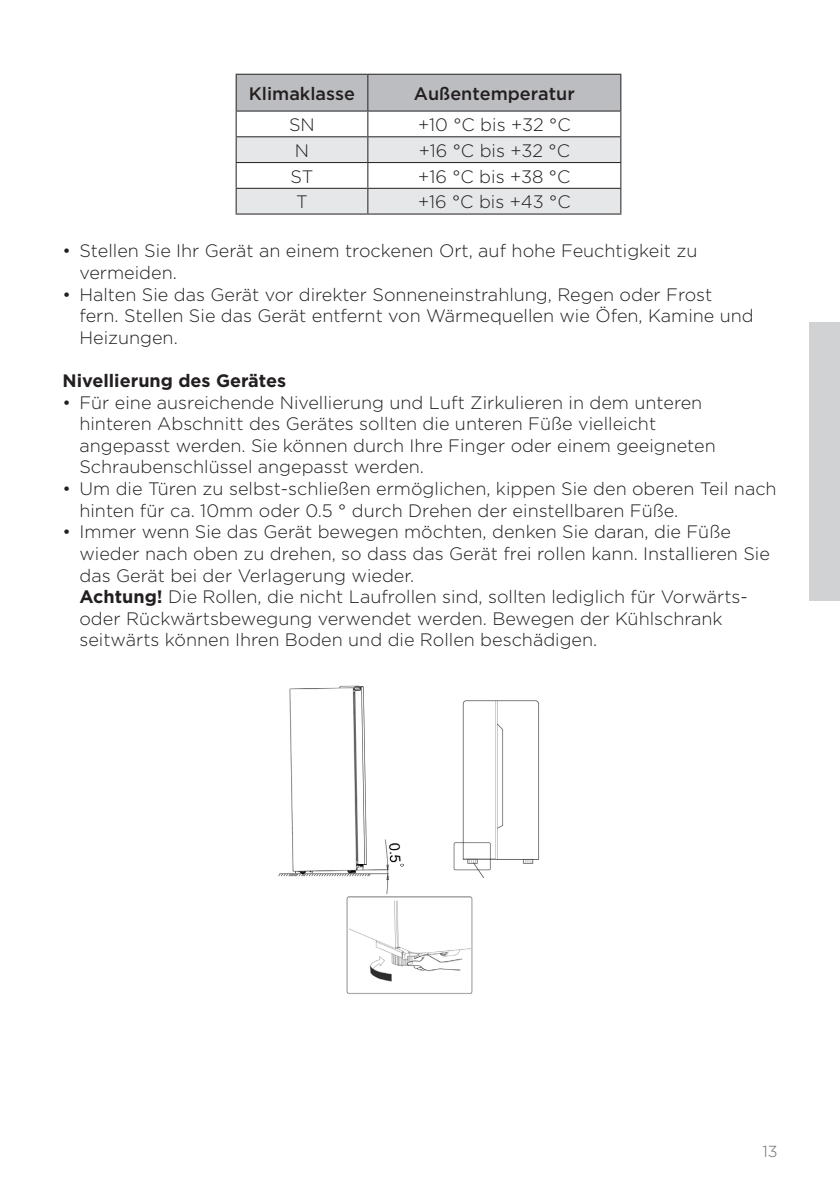
<style>
.page{position:relative;width:840px;height:1191px;background:#fff}
.page>*{position:absolute;margin:0;border:0;box-sizing:border-box;transform-origin:0 0}
.seznam{font:300 18px/21.6px "Gotham";color:#231f20}
.besedilo_drobno{font:300 18px "Gotham";color:#231f20}
.besedilo_drobno-2{font:500 18px "Gotham";color:#231f20}
.seznam-2{font:700 18px "Gotham";color:#231f20}
.t1{font:300 16px "Gotham";color:#6c6d70}
.s1{font-weight:700}
</style>
<div class="page">
<div style="left:808px;top:322px;width:31px;height:279px;background:#d1d2d4"></div>
<svg style="left:235px;top:74px;width:386px;height:139px"></svg>
<hr style="left:235px;top:213px;width:132px;height:1px;background:#231f20">
<hr style="left:367px;top:213px;width:254px;height:1px;background:#231f20">
<img style="left:278px;top:685px;width:126px;height:209px">
<img style="left:453px;top:700px;width:86px;height:177px">
<img style="left:346px;top:896px;width:127px;height:98px">
<div style="left:392px;top:976px;width:53px;height:16px;background:#fff"></div>
<div style="left:398px;top:966px;width:12px;height:15px;background:#fff"></div>
<p class="besedilo_drobno-2" style="left:249px;top:82px;width:108px">Klimaklasse</p>
<p class="besedilo_drobno-2" style="left:413px;top:82px;width:162px">Außentemperatur</p>
<p class="besedilo_drobno" style="left:289px;top:113px;width:27px">SN</p>
<p class="besedilo_drobno" style="left:418px;top:113px;width:154px">+10 °C bis +32 °C</p>
<p class="besedilo_drobno" style="left:295px;top:139px;width:16px">N</p>
<p class="besedilo_drobno" style="left:418px;top:139px;width:153px">+16 °C bis +32 °C</p>
<p class="besedilo_drobno" style="left:290px;top:165px;width:25px">ST</p>
<p class="besedilo_drobno" style="left:418px;top:165px;width:153px">+16 °C bis +38 °C</p>
<p class="besedilo_drobno" style="left:296px;top:191px;width:13px">T</p>
<p class="besedilo_drobno" style="left:418px;top:191px;width:154px">+16 °C bis +43 °C</p>
<p class="seznam" style="left:79px;top:240px;width:619px;text-indent:-17px">• Stellen Sie Ihr Gerät an einem trockenen Ort, auf hohe Feuchtigkeit zu vermeiden.</p>
<p class="seznam" style="left:79px;top:283px;width:675px;text-indent:-17px">• Halten Sie das Gerät vor direkter Sonneneinstrahlung, Regen oder Frost fern. Stellen Sie das Gerät entfernt von Wärmequellen wie Öfen, Kamine und<br>Heizungen.</p>
<p class="seznam-2" style="left:62px;top:369px;width:225px">Nivellierung des Gerätes</p>
<p class="seznam" style="left:79px;top:391px;width:637px;text-indent:-17px">• Für eine ausreichende Nivellierung und Luft Zirkulieren in dem unteren hinteren Abschnitt des Gerätes sollten die unteren Füße vielleicht angepasst werden. Sie können durch Ihre Finger oder einem geeigneten Schraubenschlüssel angepasst werden.</p>
<p class="seznam" style="left:79px;top:477px;width:698px;text-indent:-17px">• Um die Türen zu selbst-schließen ermöglichen, kippen Sie den oberen Teil nach hinten für ca. 10mm oder 0.5 ° durch Drehen der einstellbaren Füße.</p>
<p class="seznam" style="left:79px;top:520px;width:691px;text-indent:-17px">• Immer wenn Sie das Gerät bewegen möchten, denken Sie daran, die Füße wieder nach oben zu drehen, so dass das Gerät frei rollen kann. Installieren Sie das Gerät bei der Verlagerung wieder.</p>
<p class="seznam" style="left:79px;top:585px;width:669px"><span class="s1">Achtung!</span> Die Rollen, die nicht Laufrollen sind, sollten lediglich für Vorwärts&shy;oder Rückwärtsbewegung verwendet werden. Bewegen der Kühlschrank seitwärts können Ihren Boden und die Rollen beschädigen.</p>
<p class="t1" style="left:762px;top:1140px;width:17px">13</p>
</div>
